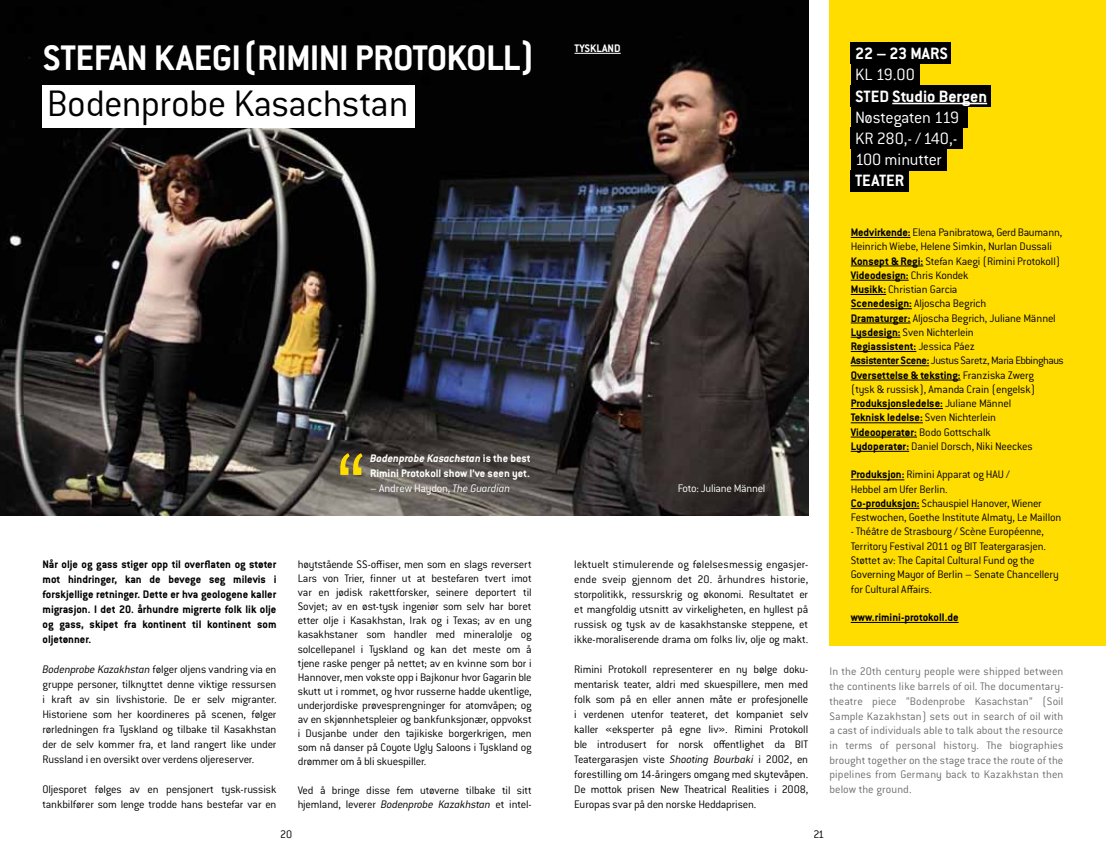
<style>
.page{position:relative;width:1106px;height:851px;background:#fff}
.page>*{position:absolute;margin:0;border:0;box-sizing:border-box;transform-origin:0 0}
.t1{font:300 40.5px "Conduit ITC Pro";letter-spacing:-.015em;color:#000}
.t2{font:700 39px "Conduit ITC Pro";letter-spacing:-.02em;color:#fff}
.t3{font:300 18px/21px "Conduit ITC Pro";letter-spacing:-.02em;color:#fff;text-align:justify}
.t4{font:700 18px "Conduit ITC Pro";color:#fff}
.t5{font:300 12px/15px "Conduit ITC Pro";letter-spacing:-.015em;color:#000}
.t6{font:300 12px/14.7px "Conduit ITC Pro";letter-spacing:.005em;color:#6d6e71;text-align:justify}
.t7{font:700 12px/15px "Conduit ITC Pro";color:#000;text-align:justify}
.t8{font:300 12px "Conduit ITC Pro";letter-spacing:-.02em;color:#fff}
.t9{font:700 12px "Conduit ITC Pro";color:#fff}
.t10{font:italic 700 12px "Conduit ITC Std";color:#fff}
.t11{font:300 11.85px "Conduit ITC Pro";letter-spacing:-.04em;color:#000}
.s1{font-family:"Conduit ITC Pro";font-style:normal}
.s2{font-family:"Conduit ITC Std";font-style:italic}
.s3{font-weight:700}
</style>
<div class="page">
<img style="left:0;top:0;width:808px;height:516px">
<div style="left:829px;top:0;width:277px;height:645px;background:#fd0"></div>
<div style="left:850px;top:43px;width:101px;height:21px;background:#000"></div>
<div style="left:850px;top:64px;width:69px;height:21px;background:#000"></div>
<div style="left:850px;top:106px;width:117px;height:22px;background:#000"></div>
<div style="left:850px;top:85px;width:141px;height:21px;background:#000"></div>
<div style="left:850px;top:128px;width:112px;height:21px;background:#000"></div>
<div style="left:850px;top:149px;width:96px;height:21px;background:#000"></div>
<div style="left:850px;top:170px;width:59px;height:21px;background:#000"></div>
<hr style="left:892px;top:103px;width:95px;height:1px;background:#fff">
<hr style="left:850px;top:237px;width:60px;height:1px;background:#000">
<hr style="left:850px;top:265px;width:73px;height:1px;background:#000">
<hr style="left:850px;top:279px;width:58px;height:2px;background:#000">
<hr style="left:850px;top:294px;width:36px;height:1px;background:#000">
<hr style="left:850px;top:308px;width:62px;height:1px;background:#000">
<hr style="left:850px;top:322px;width:60px;height:1px;background:#000">
<hr style="left:850px;top:336px;width:50px;height:2px;background:#000">
<hr style="left:850px;top:351px;width:66px;height:1px;background:#000">
<hr style="left:850px;top:365px;width:79px;height:1px;background:#000">
<hr style="left:850px;top:379px;width:110px;height:1px;background:#000">
<hr style="left:850px;top:408px;width:93px;height:1px;background:#000">
<hr style="left:850px;top:422px;width:72px;height:1px;background:#000">
<hr style="left:850px;top:436px;width:67px;height:1px;background:#000">
<hr style="left:850px;top:450px;width:59px;height:2px;background:#000">
<hr style="left:850px;top:479px;width:54px;height:1px;background:#000">
<hr style="left:850px;top:507px;width:69px;height:2px;background:#000">
<hr style="left:850px;top:621px;width:108px;height:2px;background:#000">
<div style="left:43px;top:85px;width:372px;height:43px;background:#fff"></div>
<hr style="left:574px;top:53px;width:46px;height:1px;background:#fff">
<svg style="left:340px;top:453px;width:22px;height:22px"></svg>
<h2 class="t2" style="left:43px;top:35px;width:36px">Stefan</h2>
<h2 class="t2" style="left:154px;top:35px;width:39px">Kaegi</h2>
<h2 class="t2" style="left:242px;top:35px;width:294px">(RIMINI PROTOKOLL)</h2>
<p class="t9" style="left:574px;top:41px;width:48px">TYSKLAND</p>
<h1 class="t1" style="left:47px;top:81px;width:363px">Bodenprobe Kasachstan</h1>
<p class="t10" style="left:370px;top:451px;width:162px">Bodenprobe Kasachstan <span class="s1">is the best</span></p>
<p class="t9" style="left:370px;top:466px;width:161px">Rimini Protokoll show I’ve seen yet.</p>
<p class="t8" style="left:370px;top:481px;width:142px">– Andrew Haydon, <span class="s2">The Guardian</span></p>
<p class="t8" style="left:677px;top:481px;width:89px">Foto: Juliane Männel</p>
<p class="t7" style="left:43px;top:556px;width:235px">Når olje og gass stiger opp til overflaten og støter mot hindringer, kan de bevege seg milevis i forskjellige retninger. Dette er hva geologene kaller migrasjon. I det 20. århundre migrerte folk lik olje og gass, skipet fra kontinent til kontinent som oljetønner.</p>
<p class="t5" style="left:43px;top:661px;width:235px;text-align:justify"><span class="s2">Bodenprobe Kazakhstan</span> følger oljens vandring via en gruppe personer, tilknyttet denne viktige ressursen i kraft av sin livshistorie. De er selv migranter.<br>Historiene som her koordineres på scenen, følger rørledningen fra Tyskland og tilbake til Kasakhstan der de selv kommer fra, et land rangert like under Russland i en oversikt over verdens oljereserver.</p>
<p class="t5" style="left:43px;top:781px;width:235px">Oljesporet følges av en pensjonert tysk-russisk tankbilfører som lenge trodde hans bestefar var en</p>
<p class="t5" style="left:298px;top:557px;width:235px;line-height:14.1px;text-align:justify">høytstående SS-offiser, men som en slags reversert Lars von Trier, finner ut at bestefaren tvert imot var en jødisk rakettforsker, seinere deportert til Sovjet; av en øst-tysk ingeniør som selv har boret etter olje i Kasakhstan, Irak og i Texas; av en ung kasakhstaner som handler med mineralolje og solcellepanel i Tyskland og kan det meste om å tjene raske penger på nettet; av en kvinne som bor i Hannover, men vokste opp i Bajkonur hvor Gagarin ble skutt ut i rommet, og hvor russerne hadde ukentlige, underjordiske prøvesprengninger for atomvåpen; og av en skjønnhetspleier og bankfunksjonær, oppvokst i Dusjanbe under den tajikiske borgerkrigen, men som nå danser på Coyote Ugly Saloons i Tyskland og drømmer om å bli skuespiller.</p>
<p class="t5" style="left:298px;top:782px;width:235px;line-height:14.1px">Ved å bringe disse fem utøverne tilbake til sitt hjemland, leverer <span class="s2">Bodenprobe Kazakhstan</span> et intel-</p>
<p class="t5" style="left:574px;top:556px;width:235px;text-align:justify">lektuelt stimulerende og følelsesmessig engasjer&shy;ende sveip gjennom det 20. århundres historie, storpolitikk, ressurskrig og økonomi. Resultatet er et mangfoldig utsnitt av virkeligheten, en hyllest på russisk og tysk av de kasakhstanske steppene, et ikke-moraliserende drama om folks liv, olje og makt.</p>
<p class="t5" style="left:574px;top:661px;width:235px;text-align:justify">Rimini Protokoll representerer en ny bølge doku&shy;mentarisk teater, aldri med skuespillere, men med folk som på en eller annen måte er profesjonelle i verdenen utenfor teateret, det kompaniet selv kaller «eksperter på egne liv». Rimini Protokoll ble introdusert for norsk offentlighet da BIT Teatergarasjen viste <span class="s2">Shooting Bourbaki</span> i 2002, en forestilling om 14-åringers omgang med skytevåpen.<br>De mottok prisen New Theatrical Realities i 2008, Europas svar på den norske Heddaprisen.</p>
<h3 class="t4" style="left:855px;top:43px;width:94px">22 – 23 MARS</h3>
<h3 class="t3" style="left:855px;top:64px;width:61px">KL 19.00</h3>
<h3 class="t4" style="left:855px;top:85px;width:134px">STED Studio Bergen</h3>
<h3 class="t3" style="left:855px;top:106px;width:106px">Nøstegaten 119<br>KR 280,- / 140,- 100 minutter</h3>
<h3 class="t4" style="left:855px;top:169px;width:51px">TEATER</h3>
<p class="t5" style="left:850px;top:225px;width:213px;line-height:14.2px"><span class="s3">Medvirkende:</span> Elena Panibratowa, Gerd Baumann, Heinrich Wiebe, Helene Simkin, Nurlan Dussali <span class="s3">Konsept &amp; Regi:</span> Stefan Kaegi (Rimini Protokoll)<br><span class="s3">Videodesign:</span> Chris Kondek<br><span class="s3">Musikk:</span> Christian Garcia<br><span class="s3">Scenedesign:</span> Aljoscha Begrich<br><span class="s3">Dramaturger:</span> Aljoscha Begrich, Juliane Männel <span class="s3">Lysdesign:</span> Sven Nichterlein<br><span class="s3">Regiassistent:</span> Jessica Páez</p>
<p class="t11" style="left:850px;top:354px;width:214px"><span class="s3">Assistenter Scene:</span> Justus Saretz, Maria Ebbinghaus</p>
<p class="t5" style="left:850px;top:368px;width:186px;line-height:14.2px"><span class="s3">Oversettelse &amp; teksting:</span> Franziska Zwerg (tysk &amp; russisk), Amanda Crain (engelsk)<br><span class="s3">Produksjonsledelse:</span> Juliane Männel <span class="s3">Teknisk ledelse:</span> Sven Nichterlein <span class="s3">Videooperatør:</span> Bodo Gottschalk <span class="s3">Lydoperatør:</span> Daniel Dorsch, Niki Neeckes</p>
<p class="t5" style="left:850px;top:467px;width:212px;line-height:14.2px"><span class="s3">Produksjon:</span> Rimini Apparat og HAU /<br>Hebbel am Ufer Berlin.<br><span class="s3">Co-produksjon:</span> Schauspiel Hanover, Wiener Festwochen, Goethe Institute Almaty, Le Maillon</p>
<p class="t5" style="left:850px;top:524px;width:210px;line-height:14.2px">- Théâtre de Strasbourg / Scène Européenne, Territory Festival 2011 og BIT Teatergarasjen.<br>Støttet av: The Capital Cultural Fund og the Governing Mayor of Berlin – Senate Chancellery for Cultural Affairs.</p>
<p class="t7" style="left:850px;top:609px;width:109px">www.rimini-protokoll.de</p>
<p class="t6" style="left:829px;top:664px;width:235px">In the 20th century people were shipped between the continents like barrels of oil. The documentary&shy;theatre piece “Bodenprobe Kasachstan” (Soil Sample Kazakhstan) sets out in search of oil with a cast of individuals able to talk about the resource in terms of personal history. The biographies brought together on the stage trace the route of the pipelines from Germany back to Kazakhstan then below the ground.</p>
<p class="t5" style="left:280px;top:826px;width:13px">20</p>
<p class="t5" style="left:813px;top:826px;width:12px">21</p>
</div>
